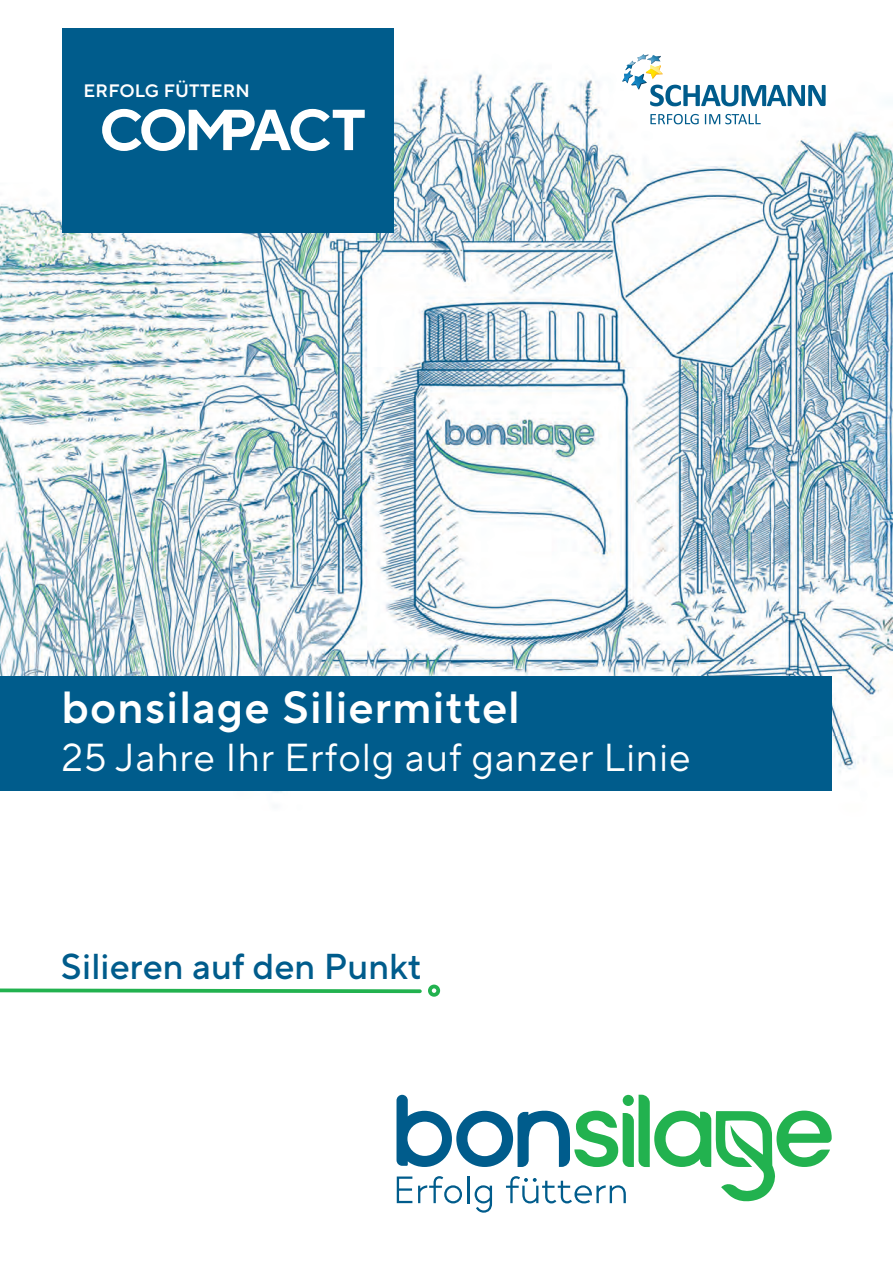
<style>
.page{position:relative;width:893px;height:1263px;background:#fff}
.page>*{position:absolute;margin:0;border:0;box-sizing:border-box;transform-origin:0 0}
.t1{font:45px "TT Norms Pro Dm Bd";letter-spacing:.025em;color:#fff}
.t2{font:39px "TT Norms Pro";letter-spacing:.02em;color:#fff}
.t3{font:500 36px "TT Norms Pro";letter-spacing:.005em;color:#005c8c}
.t4{font:18px "TT Norms Pro Dm Bd";letter-spacing:.01em;color:#fff}
</style>
<div class="page">
<img style="left:0;top:28px;width:893px;height:765px">
<div style="left:0;top:676px;width:831px;height:115px;background:#005c8c"></div>
<div style="left:62px;top:29px;width:331px;height:204px;background:#005c8c"></div>
<svg style="left:102px;top:109px;width:263px;height:42px"></svg>
<svg style="left:0;top:988px;width:422px;height:6px"></svg>
<div style="left:428px;top:984px;width:12px;height:13px;border:4px solid #22b24f;border-radius:50%"></div>
<svg style="left:396px;top:1095px;width:436px;height:118px"></svg>
<svg style="left:650px;top:114px;width:49px;height:10px"></svg>
<svg style="left:705px;top:114px;width:56px;height:10px"></svg>
<svg style="left:622px;top:54px;width:204px;height:52px"></svg>
<p class="t4" style="left:84px;top:78px;width:168px">ERFOLG FÜTTERN</p>
<p class="t1" style="left:62px;top:675px;width:460px">bonsilage Siliermittel</p>
<p class="t2" style="left:62px;top:730px;width:630px">25 Jahre Ihr Erfolg auf ganzer Linie</p>
<p class="t3" style="left:61px;top:940px;width:362px">Silieren auf den Punkt</p>
</div>
